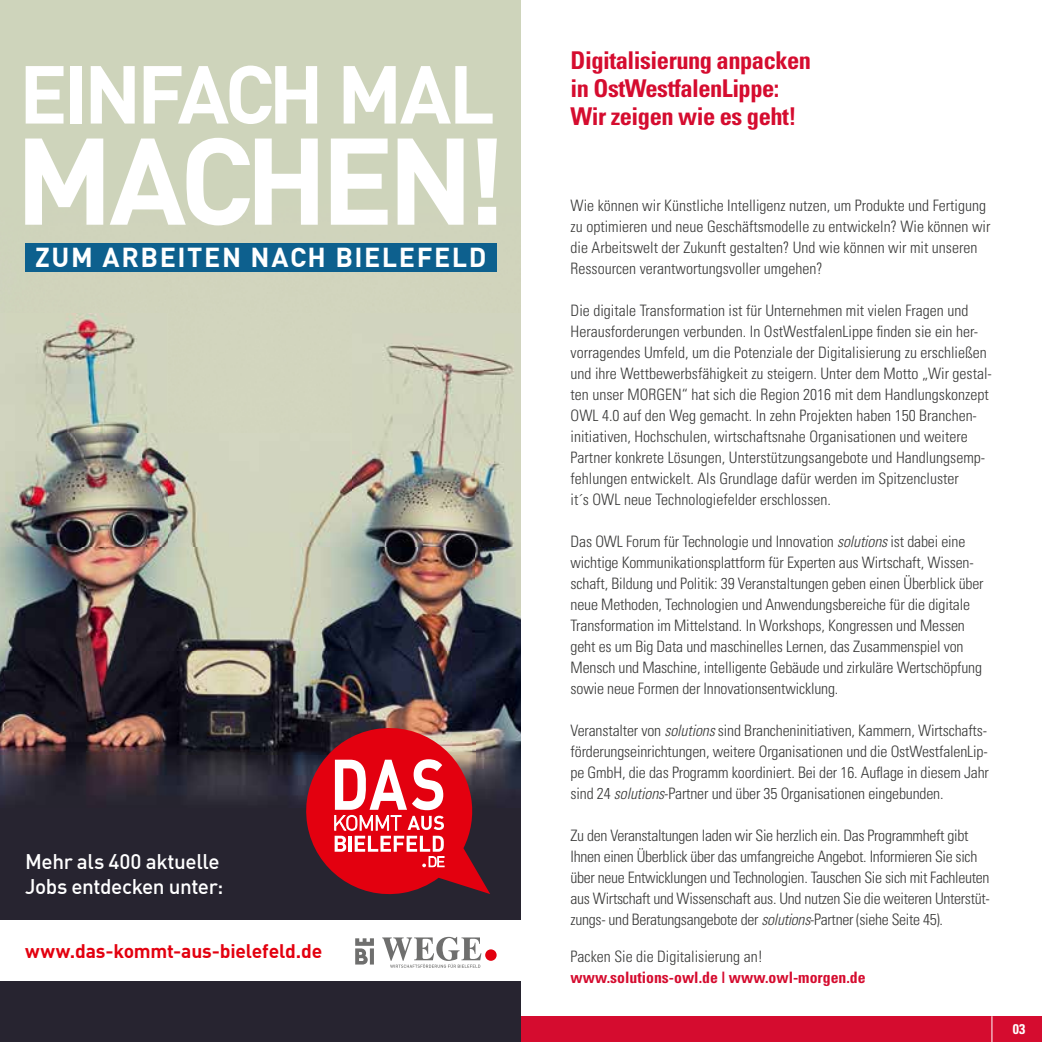
<style>
.page{position:relative;width:1042px;height:1042px;background:#fff}
.page>*{position:absolute;margin:0;border:0;box-sizing:border-box;transform-origin:0 0}
.t1{font:700 121.1px "DIN";letter-spacing:-.055em;color:#fff}
.t2{font:700 80.67px "DIN";letter-spacing:-.05em;color:#fff}
.t3{font:700 26.78px "DIN";letter-spacing:.055em;color:#fff}
.t4{font:700 condensed 24.5px/28px "Univers";letter-spacing:-.02em;color:#d50c2f}
.t5{font:500 20.82px/24.8px "DIN";letter-spacing:-.02em;color:#fff}
.t6{font:700 19.25px "DIN";letter-spacing:-.01em;color:#e3000f}
.t7{font:300 condensed 15.75px/21px "Univers";color:#3b3b3a}
.t8{font:300 condensed 15.75px/21px "Univers";letter-spacing:-.02em;color:#3b3b3a}
.t9{font:700 condensed 15.75px "Univers";color:#d50c2f}
.t10{font:700 condensed 14px "Univers";color:#fff}
.s1{font-style:italic}
</style>
<div class="page">
<div style="left:521px;top:1017px;width:521px;height:25px;background:#d50c2f"></div>
<svg style="left:991px;top:1016px;width:1px;height:26px"></svg>
<div style="left:0;top:0;width:521px;height:432px;background:#ced4bb"></div>
<div style="left:0;top:548px;width:521px;height:494px;background:#272430"></div>
<img style="left:0;top:271px;width:521px;height:531px">
<svg style="left:300px;top:721px;width:190px;height:174px"></svg>
<div style="left:0;top:921px;width:521px;height:60px;background:#fff"></div>
<div style="left:25px;top:243px;width:472px;height:28px;background:#0d608e"></div>
<div style="left:485px;top:949px;width:12px;height:12px;background:#e3000f;border-radius:50%"></div>
<svg style="left:382px;top:937px;width:99px;height:31px"></svg>
<svg style="left:355px;top:938px;width:19px;height:26px"></svg>
<h2 class="t2" style="left:19px;top:42px;width:477px">EINFACH MAL</h2>
<h1 class="t1" style="left:15px;top:102px;width:492px">MACHEN!</h1>
<h3 class="t3" style="left:35px;top:239px;width:453px">ZUM ARBEITEN NACH BIELEFELD</h3>
<h3 class="t5" style="left:25px;top:848px;width:200px">Mehr als 400 aktuelle<br>Jobs entdecken unter:</h3>
<p class="t6" style="left:25px;top:938px;width:298px">www.das-kommt-aus-bielefeld.de</p>
<h3 class="t4" style="left:570px;top:45px;width:242px">Digitalisierung anpacken in OstWestfalenLippe:<br>Wir zeigen wie es geht!</h3>
<p class="t7" style="left:570px;top:194px;width:421px">Wie können wir Künstliche Intelligenz nutzen, um Produkte und Fertigung zu optimieren und neue Geschäftsmodelle zu entwickeln? Wie können wir die Arbeitswelt der Zukunft gestalten? Und wie können wir mit unseren Ressourcen verantwortungsvoller umgehen?</p>
<p class="t7" style="left:570px;top:299px;width:423px">Die digitale Transformation ist für Unternehmen mit vielen Fragen und Herausforderungen verbunden. In OstWestfalenLippe finden sie ein her&shy;vorragendes Umfeld, um die Potenziale der Digitalisierung zu erschließen und ihre Wettbewerbsfähigkeit zu steigern. Unter dem Motto „Wir gestal&shy;ten unser MORGEN“ hat sich die Region 2016 mit dem Handlungskonzept OWL 4.0 auf den Weg gemacht. In zehn Projekten haben 150 Branchen&shy;initiativen, Hochschulen, wirtschaftsnahe Organisationen und weitere Partner konkrete Lösungen, Unterstützungsangebote und Handlungsemp&shy;fehlungen entwickelt. Als Grundlage dafür werden im Spitzencluster<br>it´s OWL neue Technologiefelder erschlossen.</p>
<p class="t7" style="left:570px;top:530px;width:414px">Das OWL Forum für Technologie und Innovation <span class="s1">solutions</span> ist dabei eine wichtige Kommunikationsplattform für Experten aus Wirtschaft, Wissen&shy;schaft, Bildung und Politik: 39 Veranstaltungen geben einen Überblick über neue Methoden, Technologien und Anwendungsbereiche für die digitale Transformation im Mittelstand. In Workshops, Kongressen und Messen geht es um Big Data und maschinelles Lernen, das Zusammenspiel von Mensch und Maschine, intelligente Gebäude und zirkuläre Wertschöpfung sowie neue Formen der Innovationsentwicklung.</p>
<p class="t7" style="left:570px;top:719px;width:420px;text-align:justify">Veranstalter von <span class="s1">solutions</span> sind Brancheninitiativen, Kammern, Wirtschafts&shy;förderungseinrichtungen, weitere Organisationen und die OstWestfalenLip&shy;pe GmbH, die das Programm koordiniert. Bei der 16. Auflage in diesem Jahr sind 24 <span class="s1">solutions</span>-Partner und über 35 Organisationen eingebunden.</p>
<p class="t8" style="left:570px;top:824px;width:421px">Zu den Veranstaltungen laden wir Sie herzlich ein. Das Programmheft gibt Ihnen einen Überblick über das umfangreiche Angebot. Informieren Sie sich über neue Entwicklungen und Technologien. Tauschen Sie sich mit Fachleuten aus Wirtschaft und Wissenschaft aus. Und nutzen Sie die weiteren Unterstüt&shy;zungs- und Beratungsangebote der <span class="s1">solutions</span>-Partner (siehe Seite 45).</p>
<p class="t7" style="left:570px;top:945px;width:194px">Packen Sie die Digitalisierung an!</p>
<p class="t9" style="left:570px;top:967px;width:297px">www.solutions-owl.de | www.owl-morgen.de</p>
<p class="t10" style="left:1012px;top:1020px;width:14px">03</p>
</div>
